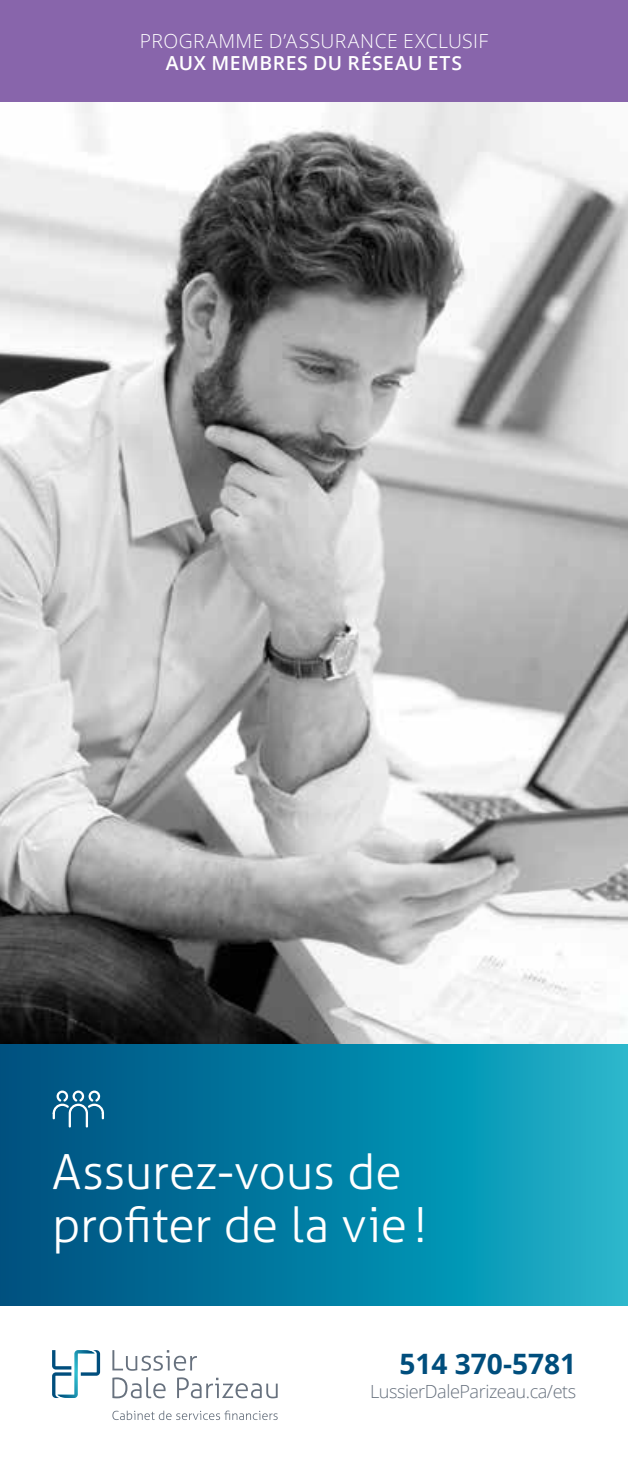
<style>
.page{position:relative;width:628px;height:1458px;background:#fff}
.page>*{position:absolute;margin:0;border:0;box-sizing:border-box;transform-origin:0 0}
.t1{font:300 48.38px/53.3px "Aller";letter-spacing:-.01em;color:#fff}
.t2{font:700 28.12px "Open Sans";color:#004e7d}
.t3{font:300 19.35px "Open Sans";letter-spacing:.02em;color:#fff}
.t4{font:600 19.35px "Open Sans";letter-spacing:.03em;color:#fff}
.t5{font:300 18.22px "Open Sans";letter-spacing:-.025em;color:#67717e}
</style>
<div class="page">
<img style="left:0;top:101px;width:628px;height:944px">
<svg style="left:112px;top:1411px;width:166px;height:9px"></svg>
<svg style="left:112px;top:1350px;width:85px;height:21px"></svg>
<svg style="left:112px;top:1377px;width:54px;height:21px"></svg>
<svg style="left:177px;top:1377px;width:101px;height:21px"></svg>
<svg style="left:52px;top:1350px;width:48px;height:48px"></svg>
<svg style="left:0;top:1045px;width:628px;height:260px;background:#0681a5"></svg>
<div style="left:0;top:0;width:628px;height:101px;background:#8865ab"></div>
<svg style="left:53px;top:1091px;width:51px;height:37px"></svg>
<p class="t3" style="left:140px;top:27px;width:350px">PROGRAMME D’ASSURANCE EXCLUSIF</p>
<p class="t4" style="left:166px;top:50px;width:298px">AUX MEMBRES DU RÉSEAU ETS</p>
<p class="t1" style="left:52px;top:1145px;width:376px">Assurez-vous de profiter de la vie!</p>
<p class="t2" style="left:399px;top:1344px;width:178px">514 370-5781</p>
<p class="t5" style="left:370px;top:1379px;width:208px">LussierDaleParizeau.ca/ets</p>
</div>
